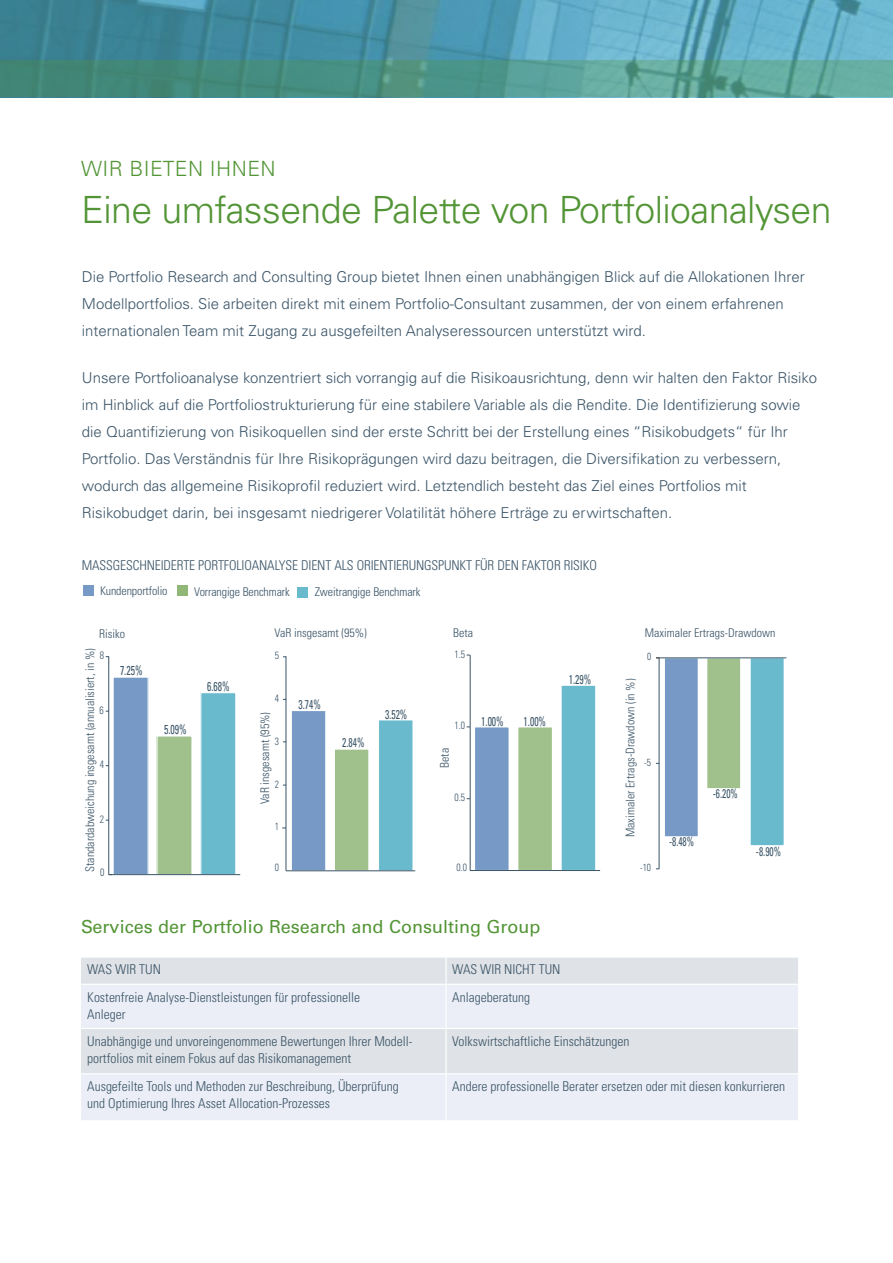
<style>
.page{position:relative;width:893px;height:1263px;background:#fff}
.page>*{position:absolute;margin:0;border:0;box-sizing:border-box;transform-origin:0 0}
.t1{font:300 37.5px "Univers LT Std";letter-spacing:-.015em;color:#539536}
.t2{font:300 21px "Univers LT Std";letter-spacing:.02em;color:#539536}
.t3{font:18px "Univers LT Std";color:#539536}
.t4{font:300 15px/27px "Univers LT Std";color:#3a5467}
.t5{font:300 condensed 13.5px/17.2px "Univers";color:#3a5467}
.t6{font:condensed 13.05px "Univers";color:#3a5467;scale:.75 1}
.t7{font:condensed 12.9px "Univers";color:#3a5467;scale:.75 1}
.t8{font:condensed 12.75px "Univers";color:#3a5467;scale:.75 1}
.t9{font:condensed 12.6px "Univers";color:#3a5467;scale:.75 1}
.t10{font:300 condensed 12px "Univers";color:#3a5467}
.t11{font:300 condensed 10.65px "Univers";color:#3a5467;scale:.91 1}
.t12{font:300 condensed 10.5px "Univers";color:#3a5467;scale:.91 1}
.t13{font:300 condensed 10.35px "Univers";color:#3a5467;scale:.91 1}
</style>
<div class="page">
<svg style="left:0;top:0;width:893px;height:60px;background:#519ab1"></svg>
<svg style="left:0;top:60px;width:893px;height:37px;background:#51978a"></svg>
<div style="left:81px;top:958px;width:717px;height:26px;background:#dfe2e6"></div>
<svg style="left:81px;top:985px;width:717px;height:135px;background:#e7eaf0"></svg>
<hr style="left:445px;top:958px;width:2px;height:26px;background:#fff">
<hr style="left:445px;top:985px;width:2px;height:43px;background:#fff">
<hr style="left:81px;top:1028px;width:365px;height:1px;background:#fff">
<hr style="left:446px;top:1028px;width:353px;height:1px;background:#fff">
<hr style="left:445px;top:1029px;width:2px;height:44px;background:#fff">
<hr style="left:81px;top:1073px;width:365px;height:1px;background:#fff">
<hr style="left:446px;top:1073px;width:353px;height:1px;background:#fff">
<hr style="left:445px;top:1074px;width:2px;height:46px;background:#fff">
<div style="left:113px;top:677px;width:35px;height:198px;background:#769ac5"></div>
<div style="left:113px;top:676px;width:36px;height:199px;border:1px solid #fff"></div>
<div style="left:157px;top:736px;width:35px;height:139px;background:#a0c18b"></div>
<div style="left:156px;top:735px;width:37px;height:140px;border:1px solid #fff"></div>
<div style="left:201px;top:693px;width:35px;height:182px;background:#69bacd"></div>
<div style="left:200px;top:692px;width:36px;height:183px;border:1px solid #fff"></div>
<hr style="left:109px;top:874px;width:131px;height:1px;background:#3a5467">
<hr style="left:108px;top:657px;width:1px;height:218px;background:#3a5467">
<div style="left:291px;top:710px;width:35px;height:161px;background:#769ac5"></div>
<div style="left:291px;top:710px;width:35px;height:161px;border:1px solid #fff"></div>
<div style="left:334px;top:749px;width:35px;height:122px;background:#a0c18b"></div>
<div style="left:334px;top:748px;width:35px;height:123px;border:1px solid #fff"></div>
<div style="left:379px;top:720px;width:34px;height:151px;background:#69bacd"></div>
<div style="left:378px;top:720px;width:35px;height:151px;border:1px solid #fff"></div>
<hr style="left:286px;top:870px;width:129px;height:1px;background:#3a5467">
<hr style="left:286px;top:656px;width:1px;height:215px;background:#3a5467">
<div style="left:474px;top:727px;width:35px;height:143px;background:#769ac5"></div>
<div style="left:474px;top:726px;width:36px;height:145px;border:1px solid #fff"></div>
<div style="left:518px;top:727px;width:34px;height:143px;background:#a0c18b"></div>
<div style="left:517px;top:726px;width:36px;height:145px;border:1px solid #fff"></div>
<div style="left:561px;top:685px;width:35px;height:185px;background:#69bacd"></div>
<div style="left:560px;top:685px;width:36px;height:186px;border:1px solid #fff"></div>
<hr style="left:470px;top:870px;width:130px;height:1px;background:#3a5467">
<hr style="left:470px;top:655px;width:1px;height:215px;background:#3a5467">
<div style="left:664px;top:658px;width:34px;height:179px;background:#769ac5"></div>
<div style="left:664px;top:657px;width:35px;height:180px;border:1px solid #fff"></div>
<div style="left:707px;top:658px;width:34px;height:131px;background:#a0c18b"></div>
<div style="left:706px;top:657px;width:35px;height:132px;border:1px solid #fff"></div>
<div style="left:750px;top:658px;width:34px;height:188px;background:#69bacd"></div>
<div style="left:750px;top:658px;width:34px;height:188px;border:1px solid #fff"></div>
<hr style="left:659px;top:658px;width:127px;height:1px;background:#3a5467">
<hr style="left:659px;top:658px;width:1px;height:211px;background:#3a5467">
<div style="left:83px;top:585px;width:11px;height:11px;background:#769ac5"></div>
<div style="left:177px;top:585px;width:11px;height:11px;background:#90b778"></div>
<div style="left:297px;top:587px;width:11px;height:11px;background:#69bacd"></div>
<h2 class="t2" style="left:81px;top:156px;width:196px">WIR BIETEN IHNEN</h2>
<h1 class="t1" style="left:81px;top:187px;width:752px">Eine umfassende Palette von Portfolioanalysen</h1>
<p class="t4" style="left:82px;top:263px;width:724px">Die Portfolio Research and Consulting Group bietet Ihnen einen unabhängigen Blick auf die Allokationen Ihrer<br>Modellportfolios. Sie arbeiten direkt mit einem Portfolio-Consultant zusammen, der von einem erfahrenen internationalen Team mit Zugang zu ausgefeilten Analyseressourcen unterstützt wird.</p>
<p class="t4" style="left:82px;top:364px;width:737px">Unsere Portfolioanalyse konzentriert sich vorrangig auf die Risikoausrichtung, denn wir halten den Faktor Risiko im Hinblick auf die Portfoliostrukturierung für eine stabilere Variable als die Rendite. Die Identifizierung sowie die Quantifizierung von Risikoquellen sind der erste Schritt bei der Erstellung eines “Risikobudgets“ für Ihr Portfolio. Das Verständnis für Ihre Risikoprägungen wird dazu beitragen, die Diversifikation zu verbessern, wodurch das allgemeine Risikoprofil reduziert wird. Letztendlich besteht das Ziel eines Portfolios mit Risikobudget darin, bei insgesamt niedrigerer Volatilität höhere Erträge zu erwirtschaften.</p>
<p class="t5" style="left:82px;top:556px;width:516px">MASSGESCHNEIDERTE PORTFOLIOANALYSE DIENT ALS ORIENTIERUNGSPUNKT FÜR DEN FAKTOR RISIKO</p>
<p class="t10" style="left:100px;top:583px;width:69px">Kundenportfolio</p>
<p class="t10" style="left:194px;top:584px;width:97px">Vorrangige Benchmark</p>
<p class="t10" style="left:315px;top:585px;width:107px">Zweitrangige Benchmark</p>
<p class="t10" style="left:99px;top:627px;width:27px">Risiko</p>
<p class="t10" style="left:83px;top:872px;width:225px;rotate:-90deg">Standardabweichung insgesamt (annualisiert, in %)</p>
<p class="t11" style="left:100px;top:649px;width:6px">8</p>
<p class="t11" style="left:100px;top:704px;width:6px">6</p>
<p class="t11" style="left:100px;top:758px;width:6px">4</p>
<p class="t11" style="left:100px;top:812px;width:6px">2</p>
<p class="t11" style="left:100px;top:865px;width:6px">0</p>
<p class="t6" style="left:120px;top:662px;width:32px">7.25%</p>
<p class="t6" style="left:164px;top:721px;width:32px">5.09%</p>
<p class="t6" style="left:207px;top:678px;width:32px">6.68%</p>
<p class="t10" style="left:274px;top:625px;width:94px">VaR insgesamt (95%)</p>
<p class="t12" style="left:275px;top:649px;width:6px">5</p>
<p class="t12" style="left:275px;top:692px;width:6px">4</p>
<p class="t10" style="left:258px;top:804px;width:94px;rotate:-90deg">VaR insgesamt (95%)</p>
<p class="t12" style="left:275px;top:735px;width:6px">3</p>
<p class="t12" style="left:275px;top:777px;width:6px">2</p>
<p class="t12" style="left:275px;top:820px;width:6px">1</p>
<p class="t12" style="left:275px;top:861px;width:6px">0</p>
<p class="t8" style="left:299px;top:696px;width:31px">3.74%</p>
<p class="t8" style="left:342px;top:734px;width:31px">2.84%</p>
<p class="t8" style="left:385px;top:706px;width:31px">3.52%</p>
<p class="t10" style="left:453px;top:625px;width:21px">Beta</p>
<p class="t12" style="left:454px;top:647px;width:13px">1.5</p>
<p class="t12" style="left:454px;top:719px;width:13px">1.0</p>
<p class="t10" style="left:437px;top:768px;width:21px;rotate:-90deg">Beta</p>
<p class="t12" style="left:454px;top:791px;width:13px">0.5</p>
<p class="t7" style="left:481px;top:713px;width:31px">1.00%</p>
<p class="t7" style="left:524px;top:713px;width:31px">1.00%</p>
<p class="t12" style="left:456px;top:861px;width:13px">0.0</p>
<p class="t7" style="left:569px;top:671px;width:31px">1.29%</p>
<p class="t10" style="left:645px;top:625px;width:132px">Maximaler Ertrags-Drawdown</p>
<p class="t13" style="left:647px;top:650px;width:6px">0</p>
<p class="t10" style="left:623px;top:837px;width:160px;rotate:-90deg">Maximaler Ertrags-Drawdown (in %)</p>
<p class="t13" style="left:644px;top:756px;width:9px">-5</p>
<p class="t13" style="left:640px;top:861px;width:14px">-10</p>
<p class="t9" style="left:669px;top:834px;width:35px">-8.48%</p>
<p class="t9" style="left:713px;top:785px;width:35px">-6.20%</p>
<p class="t9" style="left:756px;top:843px;width:35px">-8.90%</p>
<p class="t3" style="left:81px;top:916px;width:461px">Services der Portfolio Research and Consulting Group</p>
<p class="t5" style="left:87px;top:961px;width:75px">WAS WIR TUN</p>
<p class="t5" style="left:452px;top:961px;width:110px">WAS WIR NICHT TUN</p>
<p class="t5" style="left:87px;top:988px;width:274px">Kostenfreie Analyse-Dienstleistungen für professionelle<br>Anleger</p>
<p class="t5" style="left:452px;top:988px;width:79px">Anlageberatung</p>
<p class="t5" style="left:87px;top:1032px;width:327px">Unabhängige und unvoreingenommene Bewertungen Ihrer Modell&shy;portfolios mit einem Fokus auf das Risikomanagement</p>
<p class="t5" style="left:452px;top:1032px;width:179px">Volkswirtschaftliche Einschätzungen</p>
<p class="t5" style="left:87px;top:1077px;width:313px">Ausgefeilte Tools und Methoden zur Beschreibung, Überprüfung und Optimierung Ihres Asset Allocation-Prozesses</p>
<p class="t5" style="left:452px;top:1077px;width:334px">Andere professionelle Berater ersetzen oder mit diesen konkurrieren</p>
</div>
